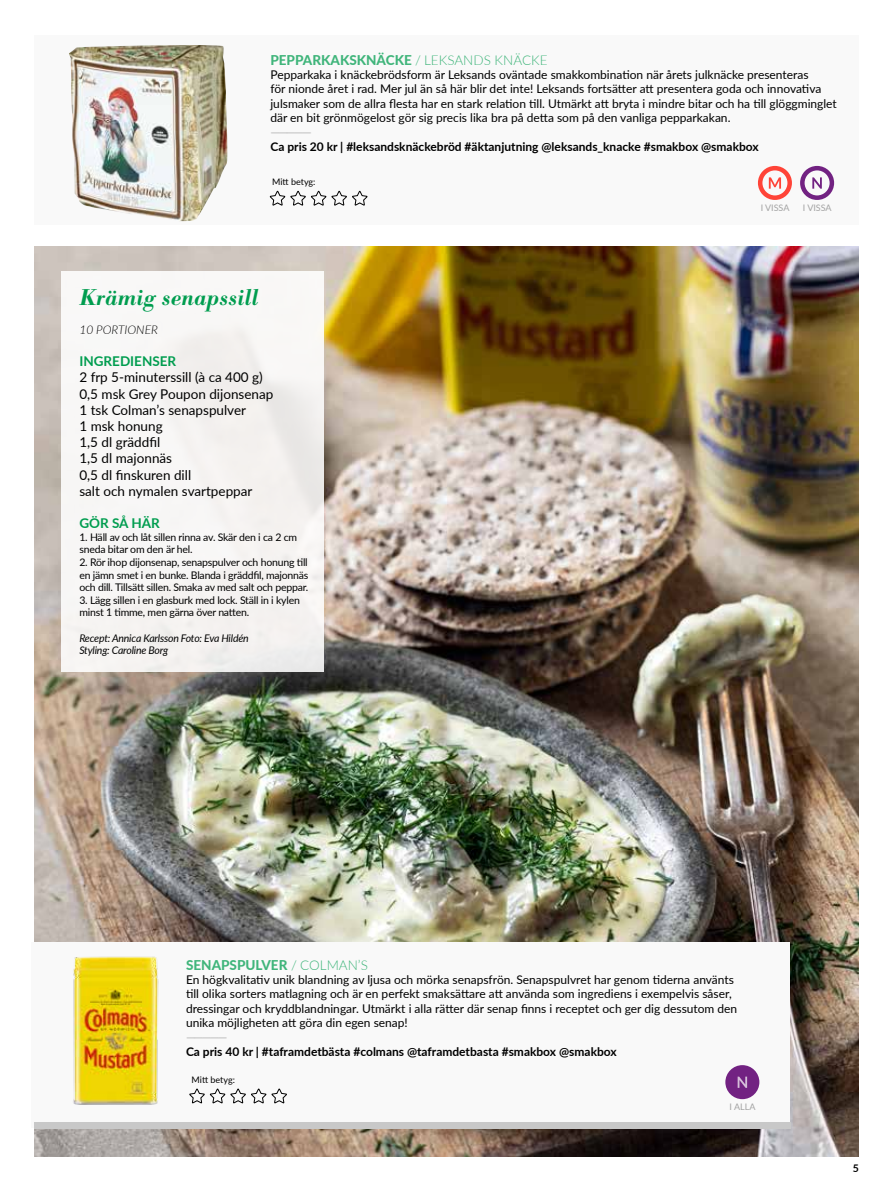
<style>
.page{position:relative;width:893px;height:1191px;background:#fff}
.page>*{position:absolute;margin:0;border:0;box-sizing:border-box;transform-origin:0 0}
.t1{font:italic 500 22.5px "Bodoni BE";color:#009d4f}
.t2{font:13.5px/16.2px "Lato";color:#000}
.t3{font:800 13.5px "Lato";color:#40b57b}
.t4{font:700 13.5px "Lato";color:#009d4f}
.t5{font:12px/14.4px "Lato";color:#000}
.t6{font:700 12px "Lato";color:#000}
.t7{font:italic 300 12px "Lato";color:#000}
.t8{font:700 12px "Lato";color:#c8c8c8}
.t9{font:10.5px/12.6px "Lato";letter-spacing:-.02em;color:#000}
.t10{font:italic 10.5px/12.6px "Lato";letter-spacing:-.02em;color:#000}
.t11{font:700 10.5px "Lato";color:#000}
.t12{font:9px "Lato";color:#000}
.t13{font:9px "Lato";color:#a3a3a3}
.s1{font-weight:300}
</style>
<div class="page">
<img style="left:34px;top:247px;width:825px;height:910px">
<div style="left:62px;top:271px;width:262px;height:401px;background:#f7f6f4"></div>
<div style="left:31px;top:942px;width:759px;height:185px;background:#f9f9f9"></div>
<div style="left:34px;top:1122px;width:756px;height:6px;background:#c8c8c8"></div>
<svg style="left:193px;top:1088px;width:94px;height:15px"></svg>
<div style="left:34px;top:35px;width:825px;height:190px;background:#f9f9f9"></div>
<div style="left:725px;top:1065px;width:34px;height:34px;background:#722282;border-radius:50%"></div>
<svg style="left:738px;top:1076px;width:9px;height:11px"></svg>
<img style="left:73px;top:956px;width:120px;height:149px">
<svg style="left:270px;top:191px;width:98px;height:15px"></svg>
<img style="left:69px;top:45px;width:158px;height:176px">
<div style="left:800px;top:166px;width:34px;height:34px;border:4px solid #722282;border-radius:50%"></div>
<svg style="left:812px;top:177px;width:10px;height:12px"></svg>
<div style="left:758px;top:166px;width:34px;height:34px;border:4px solid #ff4438;border-radius:50%"></div>
<svg style="left:769px;top:177px;width:12px;height:12px"></svg>
<p class="t3" style="left:270px;top:50px;width:279px">PEPPARKAKSKNÄCKE <span class="s1">/ LEKSANDS KNÄCKE</span></p>
<p class="t5" style="left:270px;top:67px;width:568px">Pepparkaka i knäckebrödsform är Leksands oväntade smakkombination när årets julknäcke presenteras<br>för nionde året i rad. Mer jul än så här blir det inte! Leksands fortsätter att presentera goda och innovativa julsmaker som de allra flesta har en stark relation till. Utmärkt att bryta i mindre bitar och ha till glöggminglet där en bit grönmögelost gör sig precis lika bra på detta som på den vanliga pepparkakan.</p>
<p class="t8" style="left:270px;top:123px;width:43px">—————</p>
<p class="t6" style="left:270px;top:138px;width:490px">Ca pris 20 kr | #leksandsknäckebröd #äktanjutning @leksands_knacke #smakbox @smakbox</p>
<p class="t12" style="left:272px;top:176px;width:45px">Mitt betyg:</p>
<h1 class="t1" style="left:79px;top:284px;width:181px">Krämig senapssill</h1>
<p class="t7" style="left:79px;top:321px;width:80px">10 PORTIONER</p>
<p class="t4" style="left:79px;top:351px;width:98px">INGREDIENSER</p>
<p class="t2" style="left:79px;top:369px;width:196px">2 frp 5-minuterssill (à ca 400 g)<br>0,5 msk Grey Poupon dijonsenap<br>1 tsk Colman’s senapspulver<br>1 msk honung<br>1,5 dl gräddfil<br>1,5 dl majonnäs<br>0,5 dl finskuren dill<br>salt och nymalen svartpeppar</p>
<p class="t4" style="left:79px;top:513px;width:82px">GÖR SÅ HÄR</p>
<p class="t9" style="left:79px;top:530px;width:219px">1. Häll av och låt sillen rinna av. Skär den i ca 2 cm sneda bitar om den är hel.</p>
<p class="t9" style="left:79px;top:555px;width:231px;text-align:justify">2. Rör ihop dijonsenap, senapspulver och honung till en jämn smet i en bunke. Blanda i gräddfil, majonnäs och dill. Tillsätt sillen. Smaka av med salt och peppar.</p>
<p class="t9" style="left:79px;top:593px;width:222px">3. Lägg sillen i en glasburk med lock. Ställ in i kylen minst 1 timme, men gärna över natten.</p>
<p class="t10" style="left:79px;top:631px;width:171px">Recept: Annica Karlsson Foto: Eva Hildén<br>Styling: Caroline Borg</p>
<p class="t13" style="left:761px;top:201px;width:30px">I VISSA</p>
<p class="t13" style="left:803px;top:201px;width:30px">I VISSA</p>
<p class="t3" style="left:186px;top:954px;width:183px">SENAPSPULVER <span class="s1">/ COLMAN’S</span></p>
<p class="t5" style="left:186px;top:972px;width:553px">En högkvalitativ unik blandning av ljusa och mörka senapsfrön. Senapspulvret har genom tiderna använts till olika sorters matlagning och är en perfekt smaksättare att använda som ingrediens i exempelvis såser, dressingar och kryddblandningar. Utmärkt i alla rätter där senap finns i receptet och ger dig dessutom den unika möjligheten att göra din egen senap!</p>
<p class="t8" style="left:186px;top:1028px;width:43px">—————</p>
<p class="t6" style="left:186px;top:1042px;width:432px">Ca pris 40 kr | #taframdetbästa #colmans @taframdetbasta #smakbox @smakbox</p>
<p class="t12" style="left:192px;top:1073px;width:45px">Mitt betyg:</p>
<p class="t13" style="left:729px;top:1100px;width:27px">I ALLA</p>
<p class="t11" style="left:853px;top:1160px;width:8px">5</p>
</div>
